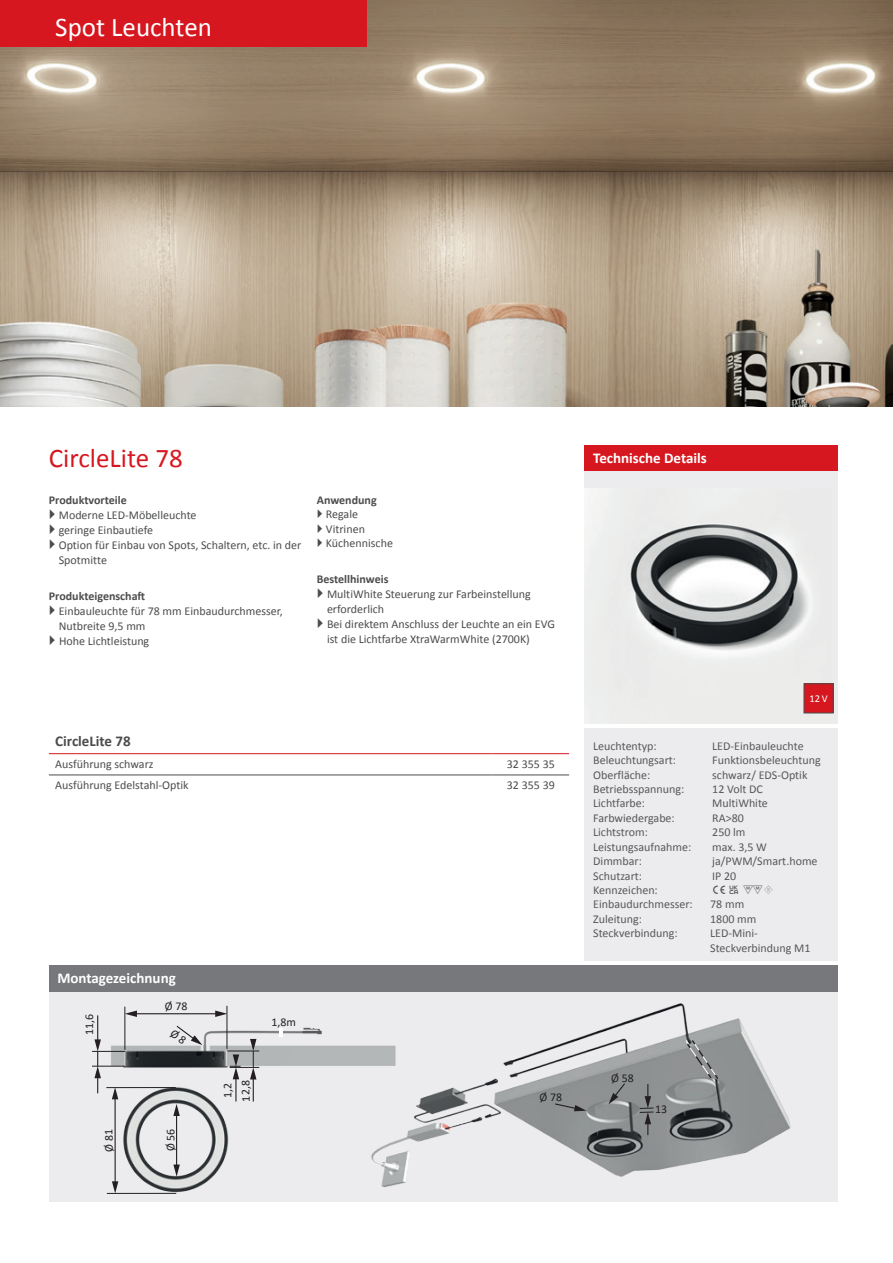
<style>
.page{position:relative;width:893px;height:1263px;background:#fff}
.page>*{position:absolute;margin:0;border:0;box-sizing:border-box;transform-origin:0 0}
.t1{font:27px "Calibri";color:#d7171f}
.t2{font:27px "Calibri";color:#fff}
.t3{font:700 15px "Calibri";color:#fff}
.t4{font:700 15px "Calibri";color:#4b4c4d}
.t5{font:12px/15px "Calibri";color:#4b4c4d}
.t6{font:12px/14.4px "Calibri";color:#57585a}
.t7{font:700 12px "Calibri";color:#4b4c4d}
.t8{font:12px "Halemeier Elektro Normal";color:#57585a}
.t9{font:11.85px/18.3px "Calibri";color:#231f20}
.t10{font:10.5px "Calibri";color:#fff}
</style>
<div class="page">
<img style="left:0;top:0;width:893px;height:406px">
<div style="left:585px;top:471px;width:253px;height:253px;background:#ececee"></div>
<img style="left:585px;top:489px;width:246px;height:225px">
<div style="left:804px;top:684px;width:29px;height:29px;background:#d7171f"></div>
<div style="left:585px;top:445px;width:253px;height:26px;background:#d7171f"></div>
<div style="left:0;top:0;width:367px;height:47px;background:#d7171f"></div>
<hr style="left:49px;top:753px;width:444px;height:1px;background:#d7171f">
<hr style="left:493px;top:753px;width:76px;height:1px;background:#d7171f">
<hr style="left:49px;top:775px;width:444px;height:1px;background:#4b4c4d">
<hr style="left:493px;top:775px;width:76px;height:1px;background:#4b4c4d">
<div style="left:585px;top:728px;width:253px;height:233px;background:#ececee"></div>
<div style="left:49px;top:991px;width:789px;height:210px;background:#ececee"></div>
<img style="left:98px;top:991px;width:226px;height:203px">
<hr style="left:176px;top:1114px;width:1px;height:53px;background:#231f20">
<svg style="left:173px;top:1164px;width:7px;height:12px"></svg>
<svg style="left:173px;top:1104px;width:7px;height:12px"></svg>
<hr style="left:115px;top:1097px;width:1px;height:86px;background:#231f20">
<svg style="left:112px;top:1181px;width:6px;height:12px"></svg>
<svg style="left:112px;top:1088px;width:6px;height:11px"></svg>
<hr style="left:107px;top:1193px;width:69px;height:1px;background:#231f20">
<hr style="left:106px;top:1087px;width:70px;height:1px;background:#231f20">
<hr style="left:135px;top:1013px;width:82px;height:1px;background:#231f20">
<svg style="left:126px;top:1010px;width:11px;height:7px"></svg>
<svg style="left:215px;top:1010px;width:12px;height:7px"></svg>
<hr style="left:227px;top:1051px;width:32px;height:1px;background:#231f20">
<hr style="left:92px;top:1051px;width:33px;height:1px;background:#231f20">
<hr style="left:92px;top:1066px;width:33px;height:1px;background:#231f20">
<svg style="left:94px;top:1015px;width:7px;height:78px"></svg>
<hr style="left:125px;top:1007px;width:1px;height:43px;background:#231f20">
<hr style="left:227px;top:1006px;width:1px;height:43px;background:#231f20">
<svg style="left:230px;top:1039px;width:29px;height:62px"></svg>
<svg style="left:280px;top:1028px;width:3px;height:8px"></svg>
<img style="left:324px;top:991px;width:484px;height:197px">
<svg style="left:554px;top:1102px;width:32px;height:9px"></svg>
<svg style="left:608px;top:1082px;width:18px;height:22px"></svg>
<svg style="left:640px;top:1084px;width:13px;height:51px"></svg>
<svg style="left:685px;top:1038px;width:35px;height:43px;background:#909293"></svg>
<div style="left:49px;top:965px;width:789px;height:26px;background:#76787b"></div>
<svg style="left:169px;top:1025px;width:33px;height:20px"></svg>
<h1 class="t2" style="left:55px;top:9px;width:158px">Spot Leuchten</h1>
<h1 class="t1" style="left:49px;top:439px;width:135px">CircleLite 78</h1>
<p class="t3" style="left:593px;top:447px;width:115px">Technische Details</p>
<p class="t7" style="left:49px;top:491px;width:79px">Produktvorteile</p>
<p class="t5" style="left:59px;top:507px;width:244px">Moderne LED-Möbelleuchte<br>geringe Einbautiefe<br>Option für Einbau von Spots, Schaltern, etc. in der<br>Spotmitte</p>
<p class="t7" style="left:49px;top:587px;width:98px">Produkteigenschaft</p>
<p class="t5" style="left:59px;top:603px;width:226px">Einbauleuchte für 78 mm Einbaudurchmesser,<br>Nutbreite 9,5 mm<br>Hohe Lichtleistung</p>
<p class="t7" style="left:317px;top:491px;width:61px">Anwendung</p>
<p class="t5" style="left:326px;top:507px;width:69px;line-height:14.4px">Regale<br>Vitrinen<br>Küchennische</p>
<p class="t7" style="left:317px;top:571px;width:73px">Bestellhinweis</p>
<p class="t5" style="left:327px;top:586px;width:229px">MultiWhite Steuerung zur Farbeinstellung erforderlich<br>Bei direktem Anschluss der Leuchte an ein EVG ist die Lichtfarbe XtraWarmWhite (2700K)</p>
<p class="t4" style="left:55px;top:730px;width:77px">CircleLite 78</p>
<p class="t5" style="left:55px;top:756px;width:100px">Ausführung schwarz</p>
<p class="t5" style="left:507px;top:756px;width:50px">32 355 35</p>
<p class="t5" style="left:55px;top:778px;width:135px">Ausführung Edelstahl-Optik</p>
<p class="t5" style="left:507px;top:778px;width:50px">32 355 39</p>
<p class="t3" style="left:57px;top:967px;width:120px">Montagezeichnung</p>
<p class="t9" style="left:165px;top:996px;width:24px">Ø 78</p>
<p class="t9" style="left:80px;top:1035px;width:23px;rotate:-90deg">11,6</p>
<p class="t9" style="left:271px;top:1013px;width:26px">1,8m</p>
<p class="t9" style="left:99px;top:1152px;width:24px;rotate:-90deg">Ø 81</p>
<p class="t9" style="left:161px;top:1151px;width:24px;rotate:-90deg">Ø 56</p>
<p class="t9" style="left:218px;top:1101px;width:23px;rotate:-90deg">1,2<br>12,8</p>
<p class="t9" style="left:540px;top:1087px;width:24px">Ø 78</p>
<p class="t10" style="left:809px;top:691px;width:20px">12 V</p>
<p class="t6" style="left:593px;top:738px;width:65px">Leuchtentyp:</p>
<p class="t6" style="left:712px;top:738px;width:93px">LED-Einbauleuchte</p>
<p class="t6" style="left:593px;top:753px;width:84px">Beleuchtungsart:</p>
<p class="t6" style="left:712px;top:753px;width:110px">Funktionsbeleuchtung</p>
<p class="t6" style="left:593px;top:767px;width:59px">Oberfläche:</p>
<p class="t6" style="left:712px;top:767px;width:97px">schwarz/ EDS-Optik</p>
<p class="t6" style="left:593px;top:781px;width:93px">Betriebsspannung:</p>
<p class="t6" style="left:712px;top:781px;width:52px">12 Volt DC</p>
<p class="t6" style="left:593px;top:796px;width:53px">Lichtfarbe:</p>
<p class="t6" style="left:712px;top:796px;width:57px">MultiWhite</p>
<p class="t6" style="left:593px;top:810px;width:83px">Farbwiedergabe:</p>
<p class="t6" style="left:712px;top:810px;width:33px">RA&gt;80</p>
<p class="t6" style="left:593px;top:825px;width:56px">Lichtstrom:</p>
<p class="t6" style="left:712px;top:825px;width:35px">250 lm</p>
<p class="t6" style="left:593px;top:839px;width:100px">Leistungsaufnahme:</p>
<p class="t6" style="left:712px;top:839px;width:56px">max. 3,5 W</p>
<p class="t6" style="left:593px;top:853px;width:50px">Dimmbar:</p>
<p class="t6" style="left:712px;top:853px;width:107px">ja/PWM/Smart.home</p>
<p class="t6" style="left:593px;top:868px;width:50px">Schutzart:</p>
<p class="t6" style="left:712px;top:868px;width:26px">IP 20</p>
<p class="t6" style="left:593px;top:882px;width:66px">Kennzeichen:</p>
<p class="t8" style="left:712px;top:882px;width:63px">cXM3</p>
<p class="t6" style="left:593px;top:897px;width:101px">Einbaudurchmesser:</p>
<p class="t6" style="left:710px;top:897px;width:36px">78 mm</p>
<p class="t6" style="left:593px;top:911px;width:50px">Zuleitung:</p>
<p class="t6" style="left:710px;top:911px;width:48px">1800 mm</p>
<p class="t6" style="left:593px;top:925px;width:86px">Steckverbindung:</p>
<p class="t6" style="left:710px;top:925px;width:102px">LED-Mini-<br>Steckverbindung M1</p>
<p class="t9" style="left:611px;top:1068px;width:24px">Ø 58</p>
<p class="t9" style="left:655px;top:1100px;width:14px">13</p>
</div>
